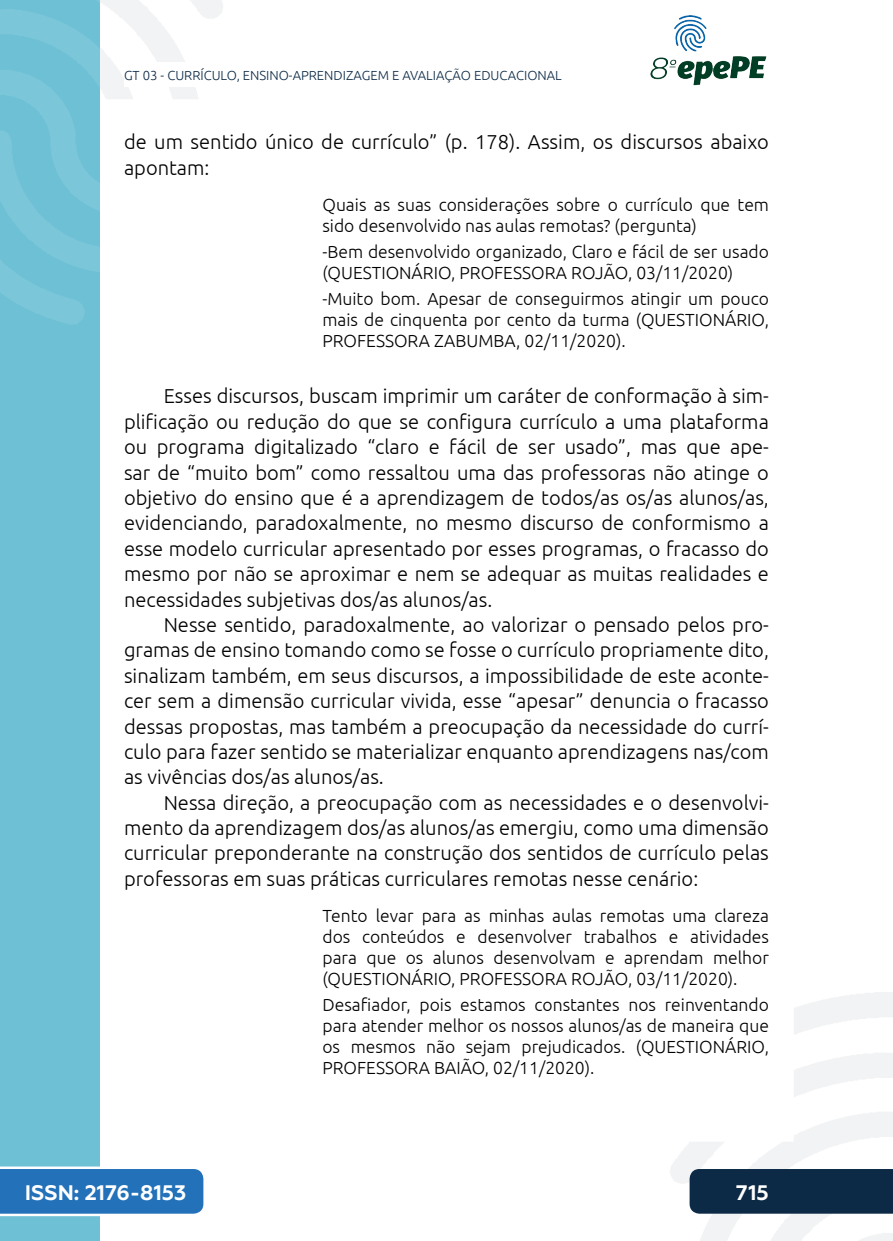
<style>
.page{position:relative;width:893px;height:1241px;background:#fff}
.page>*{position:absolute;margin:0;border:0;box-sizing:border-box;transform-origin:0 0}
.t1{font:700 21px "Geometria";color:#fff}
._5_CORPO{font:300 20.12px/25.4px "Ubuntu";color:#000;text-align:justify}
._8_CITACAO{font:300 17.5px/21px "Ubuntu";color:#000;text-align:justify}
.t2{font:300 13.12px "Ubuntu";color:#0c2a46}
</style>
<div class="page">
<svg style="left:670px;top:992px;width:223px;height:248px"></svg>
<svg style="left:99px;top:0;width:124px;height:324px"></svg>
<img style="left:650px;top:15px;width:117px;height:71px">
<div style="left:0;top:0;width:99px;height:1240px;background:#6ec0d5"></div>
<svg style="left:0;top:0;width:99px;height:325px"></svg>
<svg style="left:0;top:1166px;width:203px;height:49px;background:#367dbf"></svg>
<div style="left:690px;top:1168px;width:203px;height:45px;background:#0c2a46"></div>
<div style="left:124px;top:62px;width:516px;height:25px;background:#fff"></div>
<p class="t2" style="left:124px;top:67px;width:439px">GT 03 - CURRÍCULO, ENSINO-APRENDIZAGEM E AVALIAÇÃO EDUCACIONAL</p>
<p class="_5_CORPO" style="left:124px;top:129px;width:646px">de um sentido único de currículo” (p. 178). Assim, os discursos abaixo apontam:</p>
<p class="_8_CITACAO" style="left:322px;top:193px;width:448px">Quais as suas considerações sobre o currículo que tem sido desenvolvido nas aulas remotas? (pergunta)</p>
<p class="_8_CITACAO" style="left:322px;top:240px;width:448px">-Bem desenvolvido organizado, Claro e fácil de ser usado (QUESTIONÁRIO, PROFESSORA ROJÃO, 03/11/2020)</p>
<p class="_8_CITACAO" style="left:322px;top:287px;width:448px">-Muito bom. Apesar de conseguirmos atingir um pouco mais de cinquenta por cento da turma (QUESTIONÁRIO, PROFESSORA ZABUMBA, 02/11/2020).</p>
<p class="_5_CORPO" style="left:124px;top:383px;width:646px;text-indent:40px">Esses discursos, buscam imprimir um caráter de conformação à sim&shy;plificação ou redução do que se configura currículo a uma plataforma ou programa digitalizado “claro e fácil de ser usado”, mas que ape&shy;sar de “muito bom” como ressaltou uma das professoras não atinge o objetivo do ensino que é a aprendizagem de todos/as os/as alunos/as, evidenciando, paradoxalmente, no mesmo discurso de conformismo a esse modelo curricular apresentado por esses programas, o fracasso do mesmo por não se aproximar e nem se adequar as muitas realidades e necessidades subjetivas dos/as alunos/as.</p>
<p class="_5_CORPO" style="left:124px;top:611px;width:646px;text-indent:40px">Nesse sentido, paradoxalmente, ao valorizar o pensado pelos pro&shy;gramas de ensino tomando como se fosse o currículo propriamente dito, sinalizam também, em seus discursos, a impossibilidade de este aconte&shy;cer sem a dimensão curricular vivida, esse “apesar” denuncia o fracasso dessas propostas, mas também a preocupação da necessidade do currí&shy;culo para fazer sentido se materializar enquanto aprendizagens nas/com as vivências dos/as alunos/as.</p>
<p class="_5_CORPO" style="left:124px;top:789px;width:646px;text-indent:40px">Nessa direção, a preocupação com as necessidades e o desenvolvi&shy;mento da aprendizagem dos/as alunos/as emergiu, como uma dimensão curricular preponderante na construção dos sentidos de currículo pelas professoras em suas práticas curriculares remotas nesse cenário:</p>
<p class="_8_CITACAO" style="left:322px;top:904px;width:448px">Tento levar para as minhas aulas remotas uma clareza dos conteúdos e desenvolver trabalhos e atividades para que os alunos desenvolvam e aprendam melhor (QUESTIONÁRIO, PROFESSORA ROJÃO, 03/11/2020).</p>
<p class="_8_CITACAO" style="left:322px;top:993px;width:448px">Desafiador, pois estamos constantes nos reinventando para atender melhor os nossos alunos/as de maneira que os mesmos não sejam prejudicados. (QUESTIONÁRIO, PROFESSORA BAIÃO, 02/11/2020).</p>
<p class="t1" style="left:25px;top:1179px;width:163px">ISSN: 2176-8153</p>
<p class="t1" style="left:736px;top:1179px;width:35px">715</p>
</div>
